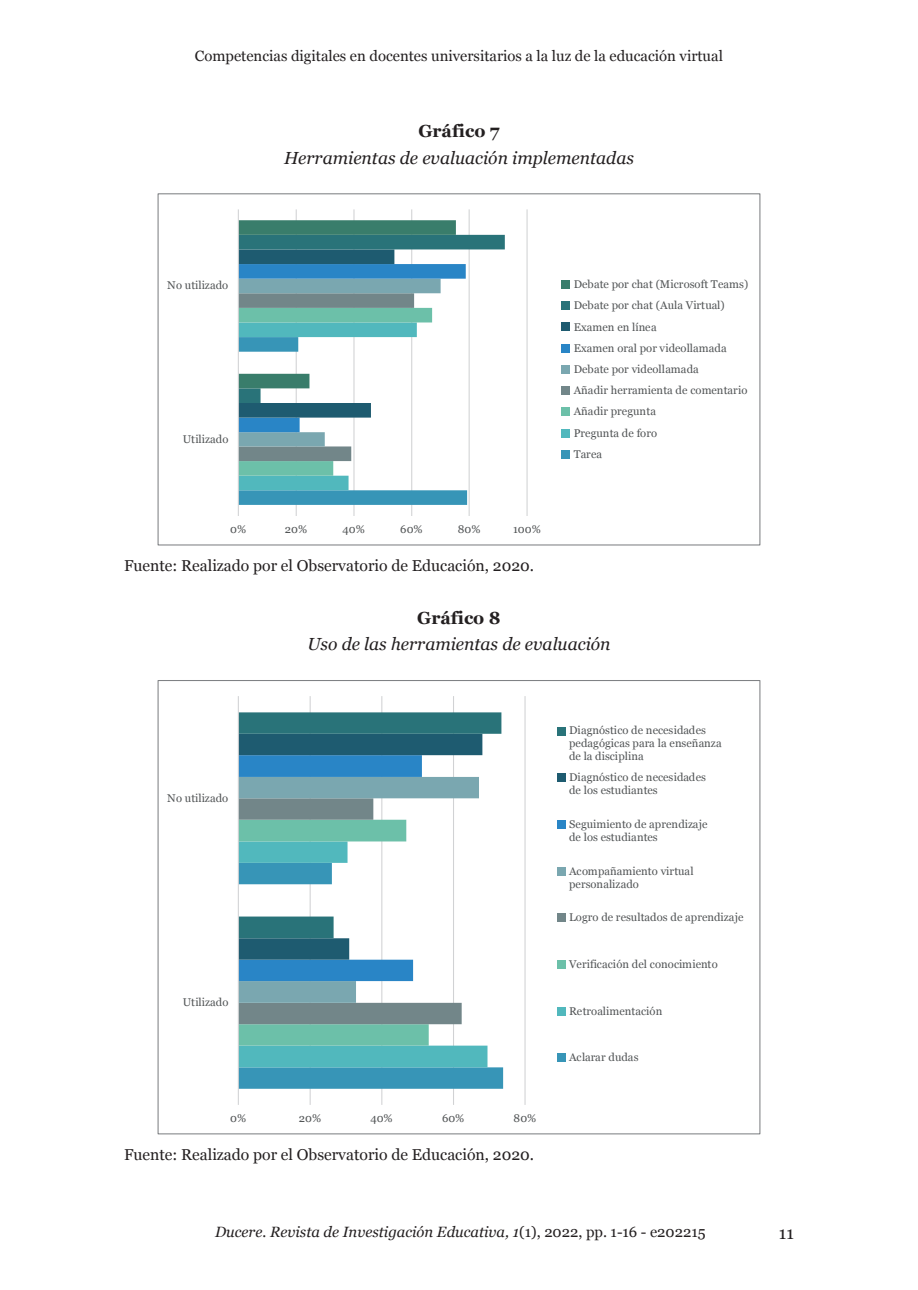
<style>
.page{position:relative;width:918px;height:1290px;background:#fff}
.page>*{position:absolute;margin:0;border:0;box-sizing:border-box;transform-origin:0 0}
._10b-Cuadro_título-2{font:italic 17.5px "Georgia";color:#231f20}
._10a-Cuadro_título-1{font:700 17.5px "Georgia";color:#231f20}
.t1{font:17.5px "Georgia";color:#231f20}
._10c-Notas_cuadros{font:15.75px "Georgia";color:#231f20}
.t2{font:14.88px "Georgia";color:#231f20}
.t3{font:italic 14.88px "Georgia";color:#231f20}
.t4{font:11.2px/21.2px "Georgia";letter-spacing:.005em;color:#515455}
.s1{font-style:normal}
</style>
<div class="page">
<hr style="left:296px;top:209px;width:1px;height:307px;background:#d1d2d4">
<hr style="left:353px;top:209px;width:1px;height:307px;background:#d1d2d4">
<hr style="left:411px;top:209px;width:1px;height:307px;background:#d1d2d4">
<hr style="left:468px;top:209px;width:2px;height:307px;background:#d1d2d4">
<hr style="left:526px;top:209px;width:1px;height:307px;background:#d1d2d4">
<svg style="left:239px;top:220px;width:266px;height:285px"></svg>
<hr style="left:238px;top:209px;width:1px;height:307px;background:#d1d2d4">
<div style="left:561px;top:280px;width:8px;height:8px;background:#397d6b"></div>
<div style="left:561px;top:302px;width:8px;height:8px;background:#297379"></div>
<div style="left:561px;top:323px;width:8px;height:8px;background:#1e5b70"></div>
<div style="left:561px;top:344px;width:8px;height:8px;background:#2985c6"></div>
<div style="left:561px;top:365px;width:8px;height:8px;background:#7aa7b0"></div>
<div style="left:561px;top:387px;width:8px;height:8px;background:#728689"></div>
<div style="left:561px;top:408px;width:8px;height:8px;background:#6cc0a9"></div>
<div style="left:561px;top:429px;width:8px;height:8px;background:#51b8bd"></div>
<div style="left:561px;top:450px;width:8px;height:8px;background:#3795b7"></div>
<hr style="left:310px;top:696px;width:1px;height:409px;background:#d1d2d4">
<hr style="left:381px;top:696px;width:1px;height:409px;background:#d1d2d4">
<hr style="left:453px;top:696px;width:1px;height:409px;background:#d1d2d4">
<hr style="left:524px;top:696px;width:1px;height:409px;background:#d1d2d4">
<svg style="left:239px;top:1045px;width:264px;height:44px;background:#469dbc"></svg>
<svg style="left:239px;top:1024px;width:248px;height:43px;fill:#51b8bd"></svg>
<svg style="left:239px;top:960px;width:190px;height:85px;background:#72a7b3"></svg>
<svg style="left:239px;top:938px;width:174px;height:22px;fill:#1e5b70"></svg>
<svg style="left:239px;top:712px;width:262px;height:226px"></svg>
<hr style="left:238px;top:696px;width:1px;height:409px;background:#d1d2d4">
<div style="left:557px;top:727px;width:8px;height:8px;background:#297379"></div>
<div style="left:557px;top:774px;width:8px;height:8px;background:#1e5b70"></div>
<div style="left:557px;top:820px;width:8px;height:8px;background:#2985c6"></div>
<div style="left:557px;top:867px;width:8px;height:8px;background:#7aa7b0"></div>
<div style="left:557px;top:914px;width:8px;height:8px;background:#728689"></div>
<div style="left:557px;top:960px;width:8px;height:8px;background:#6cc0a9"></div>
<div style="left:557px;top:1007px;width:8px;height:8px;background:#51b8bd"></div>
<div style="left:557px;top:1054px;width:8px;height:8px;background:#3795b7"></div>
<h3 class="t2" style="left:195px;top:45px;width:529px">Competencias digitales en docentes universitarios a la luz de la educación virtual</h3>
<p class="_10a-Cuadro_título-1" style="left:418px;top:118px;width:83px">Gráfico 7</p>
<p class="_10b-Cuadro_título-2" style="left:284px;top:145px;width:351px">Herramientas de evaluación implementadas</p>
<p class="t4" style="left:167px;top:275px;width:62px">No utilizado</p>
<p class="t4" style="left:574px;top:273px;width:176px">Debate por chat (Microsoft Teams)<br>Debate por chat (Aula Virtual)<br>Examen en línea<br>Examen oral por videollamada<br>Debate por videollamada<br>Añadir herramienta de comentario<br>Añadir pregunta<br>Pregunta de foro<br>Tarea</p>
<p class="t4" style="left:183px;top:428px;width:47px">Utilizado</p>
<p class="t4" style="left:230px;top:518px;width:17px">0%</p>
<p class="t4" style="left:285px;top:518px;width:24px">20%</p>
<p class="t4" style="left:342px;top:518px;width:24px">40%</p>
<p class="t4" style="left:400px;top:518px;width:24px">60%</p>
<p class="t4" style="left:458px;top:518px;width:24px">80%</p>
<p class="t4" style="left:513px;top:518px;width:29px">100%</p>
<p class="_10c-Notas_cuadros" style="left:124px;top:554px;width:411px">Fuente: Realizado por el Observatorio de Educación, 2020.</p>
<p class="_10a-Cuadro_título-1" style="left:417px;top:605px;width:85px">Gráfico 8</p>
<p class="_10b-Cuadro_título-2" style="left:307px;top:631px;width:305px">Uso de las herramientas de evaluación</p>
<p class="t4" style="left:167px;top:787px;width:62px">No utilizado</p>
<p class="t4" style="left:183px;top:991px;width:47px">Utilizado</p>
<p class="t4" style="left:230px;top:1107px;width:17px">0%</p>
<p class="t4" style="left:299px;top:1107px;width:24px">20%</p>
<p class="t4" style="left:370px;top:1107px;width:24px">40%</p>
<p class="t4" style="left:442px;top:1107px;width:24px">60%</p>
<p class="t4" style="left:513px;top:1107px;width:24px">80%</p>
<p class="_10c-Notas_cuadros" style="left:124px;top:1143px;width:411px">Fuente: Realizado por el Observatorio de Educación, 2020.</p>
<p class="t4" style="left:569px;top:723px;width:154px;line-height:13px">Diagnóstico de necesidades pedagógicas para la enseñanza de la disciplina</p>
<p class="t4" style="left:569px;top:770px;width:138px;line-height:13px">Diagnóstico de necesidades de los estudiantes</p>
<p class="t4" style="left:569px;top:817px;width:140px;line-height:13px">Seguimiento de aprendizaje de los estudiantes</p>
<p class="t4" style="left:569px;top:864px;width:126px;line-height:13px">Acompañamiento virtual personalizado</p>
<p class="t4" style="left:569px;top:906px;width:176px">Logro de resultados de aprendizaje</p>
<p class="t4" style="left:569px;top:953px;width:150px">Verificación del conocimiento</p>
<p class="t4" style="left:569px;top:1000px;width:95px">Retroalimentación</p>
<p class="t4" style="left:569px;top:1046px;width:71px">Aclarar dudas</p>
<h3 class="t3" style="left:215px;top:1221px;width:492px">Ducere. Revista de Investigación Educativa, 1<span class="s1">(1), 2022, pp. 1-16 - e202215</span></h3>
<h1 class="t1" style="left:779px;top:1220px;width:17px">11</h1>
</div>
